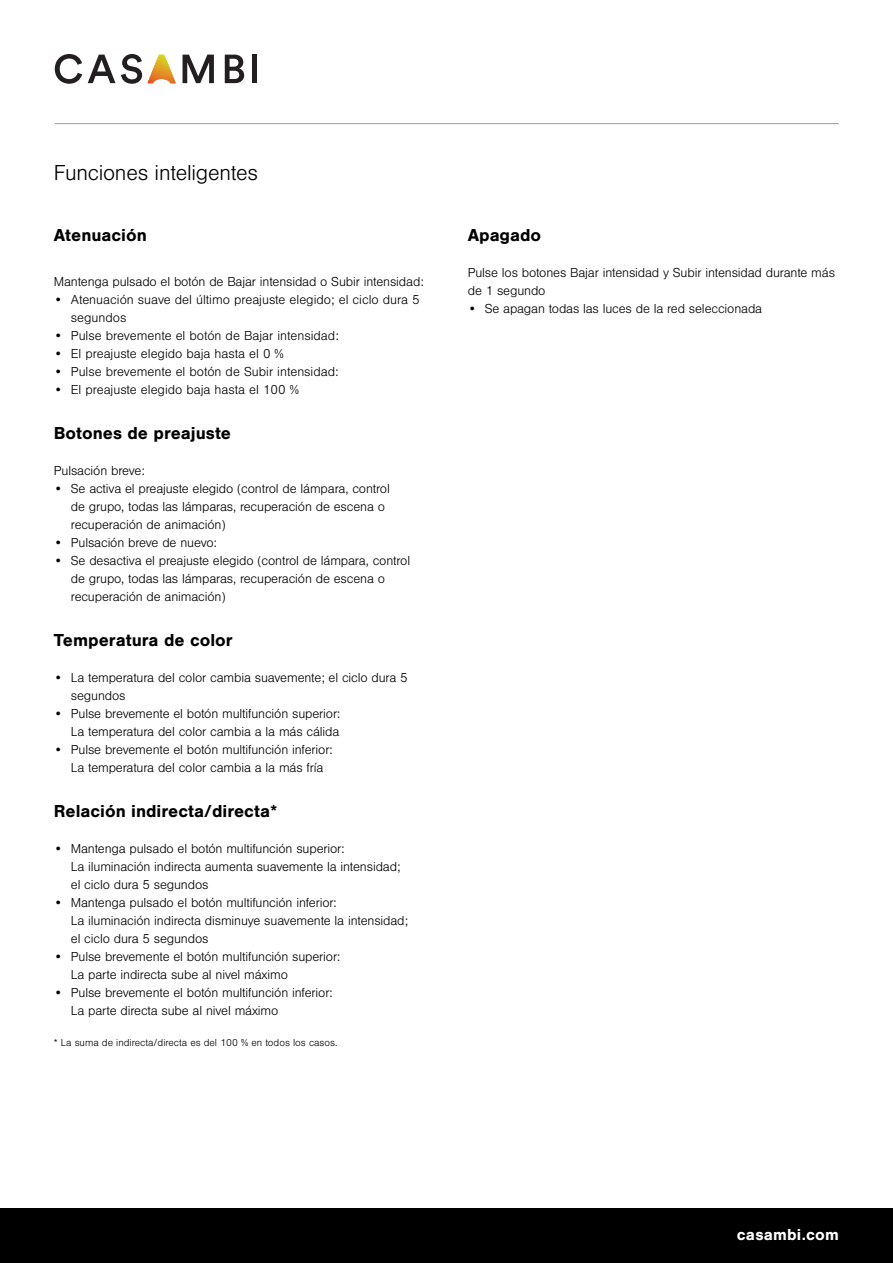
<style>
.page{position:relative;width:893px;height:1263px;background:#fff}
.page>*{position:absolute;margin:0;border:0;box-sizing:border-box;transform-origin:0 0}
.t1{font:300 22.5px "Nimbus San";letter-spacing:-.01em;color:#000}
.t2{font:700 18px "Nimbus San";color:#000}
.t3{font:700 16.5px "Nimbus San";letter-spacing:.01em;color:#fff}
.t4{font:300 13.5px/18px "Nimbus San";letter-spacing:-.01em;color:#000}
.t5{font:300 10.5px "Nimbus San";color:#000}
</style>
<div class="page">
<div style="left:0;top:1209px;width:893px;height:54px;background:#000"></div>
<svg style="left:148px;top:55px;width:27px;height:28px"></svg>
<svg style="left:55px;top:54px;width:27px;height:30px"></svg>
<svg style="left:88px;top:55px;width:27px;height:28px"></svg>
<svg style="left:121px;top:54px;width:21px;height:30px"></svg>
<svg style="left:183px;top:55px;width:31px;height:28px"></svg>
<svg style="left:225px;top:55px;width:19px;height:28px"></svg>
<div style="left:252px;top:55px;width:5px;height:28px;background:#231f20"></div>
<hr style="left:55px;top:123px;width:784px;height:1px;background:#9d9d9c">
<p class="t1" style="left:54px;top:161px;width:206px">Funciones inteligentes</p>
<p class="t2" style="left:54px;top:225px;width:94px">Atenuación</p>
<p class="t4" style="left:54px;top:273px;width:371px">Mantenga pulsado el botón de Bajar intensidad o Subir intensidad:</p>
<p class="t4" style="left:71px;top:291px;width:350px;text-indent:-17px">• Atenuación suave del último preajuste elegido; el ciclo dura 5 segundos</p>
<p class="t4" style="left:54px;top:327px;width:286px">• Pulse brevemente el botón de Bajar intensidad:</p>
<p class="t4" style="left:54px;top:345px;width:231px">• El preajuste elegido baja hasta el 0 %</p>
<p class="t4" style="left:54px;top:363px;width:286px">• Pulse brevemente el botón de Subir intensidad:</p>
<p class="t4" style="left:54px;top:381px;width:247px">• El preajuste elegido baja hasta el 100 %</p>
<p class="t2" style="left:54px;top:423px;width:179px">Botones de preajuste</p>
<p class="t4" style="left:54px;top:462px;width:93px">Pulsación breve:</p>
<p class="t4" style="left:71px;top:480px;width:321px;text-indent:-17px">• Se activa el preajuste elegido (control de lámpara, control de grupo, todas las lámparas, recuperación de escena o recuperación de animación)</p>
<p class="t4" style="left:54px;top:534px;width:165px">• Pulsación breve de nuevo:</p>
<p class="t4" style="left:71px;top:552px;width:341px;text-indent:-17px">• Se desactiva el preajuste elegido (control de lámpara, control de grupo, todas las lámparas, recuperación de escena o recuperación de animación)</p>
<p class="t2" style="left:54px;top:630px;width:180px">Temperatura de color</p>
<p class="t4" style="left:71px;top:669px;width:338px;text-indent:-17px">• La temperatura del color cambia suavemente; el ciclo dura 5 segundos</p>
<p class="t4" style="left:54px;top:705px;width:288px;text-align:right">• Pulse brevemente el botón multifunción superior:<br>La temperatura del color cambia a la más cálida</p>
<p class="t4" style="left:54px;top:741px;width:280px;text-align:center">• Pulse brevemente el botón multifunción inferior:<br>La temperatura del color cambia a la más fría</p>
<p class="t2" style="left:54px;top:801px;width:225px">Relación indirecta/directa*</p>
<p class="t4" style="left:71px;top:840px;width:331px;text-indent:-17px">• Mantenga pulsado el botón multifunción superior:<br>La iluminación indirecta aumenta suavemente la intensidad; el ciclo dura 5 segundos</p>
<p class="t4" style="left:71px;top:894px;width:339px;text-indent:-17px">• Mantenga pulsado el botón multifunción inferior:<br>La iluminación indirecta disminuye suavemente la intensidad; el ciclo dura 5 segundos</p>
<p class="t4" style="left:71px;top:948px;width:271px;text-indent:-17px">• Pulse brevemente el botón multifunción superior:<br>La parte indirecta sube al nivel máximo</p>
<p class="t4" style="left:71px;top:984px;width:263px;text-indent:-17px">• Pulse brevemente el botón multifunción inferior:<br>La parte directa sube al nivel máximo</p>
<p class="t5" style="left:54px;top:1037px;width:285px">* La suma de indirecta/directa es del 100 % en todos los casos.</p>
<p class="t2" style="left:468px;top:225px;width:75px">Apagado</p>
<p class="t4" style="left:468px;top:264px;width:369px">Pulse los botones Bajar intensidad y Subir intensidad durante más de 1 segundo</p>
<p class="t4" style="left:468px;top:300px;width:296px">• Se apagan todas las luces de la red seleccionada</p>
<p class="t3" style="left:737px;top:1225px;width:104px">casambi.com</p>
</div>
